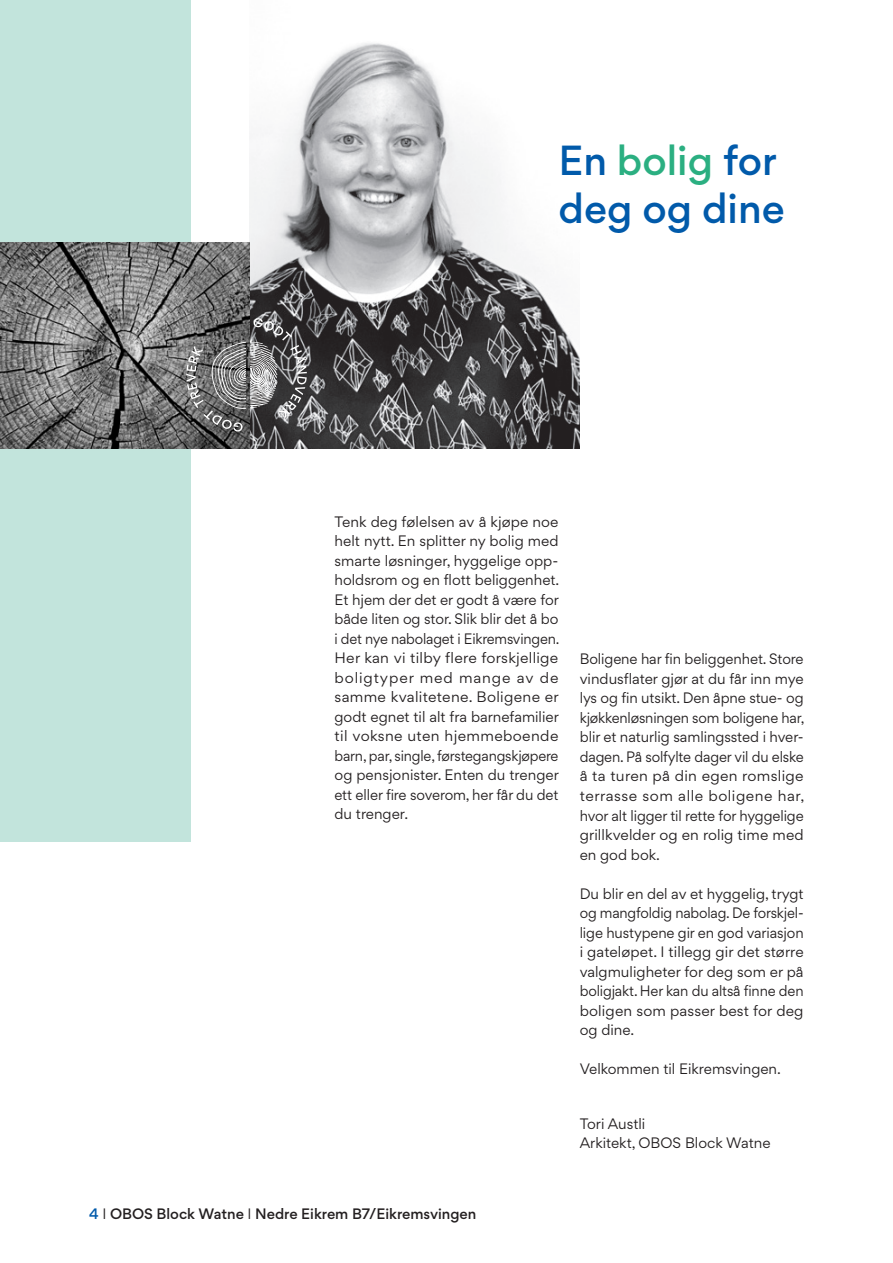
<style>
.page{position:relative;width:893px;height:1263px;background:#fff}
.page>*{position:absolute;margin:0;border:0;box-sizing:border-box;transform-origin:0 0}
.t1{font:500 37.5px/48px "Gordita";color:#015aaa}
.t2{font:13.5px/19.5px "Gordita";color:#231f20;text-align:justify}
.t3{font:500 13.5px "Gordita";color:#231f20}
.s1{color:#2baf81}
.s2{color:#015aaa}
.s3{font-weight:400}
</style>
<div class="page">
<div style="left:0;top:0;width:191px;height:842px;background:#c2e4dc"></div>
<img style="left:250px;top:43px;width:330px;height:405px">
<img style="left:0;top:243px;width:250px;height:205px">
<svg style="left:186px;top:318px;width:121px;height:114px;background:#6e6e6e"></svg>
<h1 class="t1" style="left:558px;top:136px;width:228px">En <span class="s1">bolig</span> for deg og dine</h1>
<p class="t2" style="left:334px;top:512px;width:226px">Tenk deg følelsen av å kjøpe noe helt nytt. En splitter ny bolig med smarte løsninger, hyggelige opp&shy;holdsrom og en flott beliggenhet.<br>Et hjem der det er godt å være for både liten og stor. Slik blir det å bo i det nye nabolaget i Eikremsvingen.<br>Her kan vi tilby flere forskjellige boligtyper med mange av de samme kvalitetene. Boligene er godt egnet til alt fra barnefamilier til voksne uten hjemmeboende barn, par, single, førstegangskjøpere og pensjonister. Enten du trenger ett eller fire soverom, her får du det du trenger.</p>
<p class="t2" style="left:580px;top:649px;width:226px">Boligene har fin beliggenhet. Store vindusflater gjør at du får inn mye lys og fin utsikt. Den åpne stue- og kjøkkenløsningen som boligene har, blir et naturlig samlingssted i hver&shy;dagen. På solfylte dager vil du elske å ta turen på din egen romslige terrasse som alle boligene har, hvor alt ligger til rette for hyggelige grillkvelder og en rolig time med en god bok.</p>
<p class="t2" style="left:580px;top:883px;width:225px">Du blir en del av et hyggelig, trygt og mangfoldig nabolag. De forskjel&shy;lige hustypene gir en god variasjon i gateløpet. I tillegg gir det større valgmuligheter for deg som er på boligjakt. Her kan du altså finne den boligen som passer best for deg og dine.</p>
<p class="t2" style="left:580px;top:1059px;width:203px">Velkommen til Eikremsvingen.</p>
<p class="t2" style="left:580px;top:1113px;width:192px">Tori Austli<br>Arkitekt, OBOS Block Watne</p>
<p class="t3" style="left:89px;top:1204px;width:389px"><span class="s2">4</span> <span class="s3">I</span> OBOS Block Watne <span class="s3">I</span> Nedre Eikrem B7/Eikremsvingen</p>
</div>
